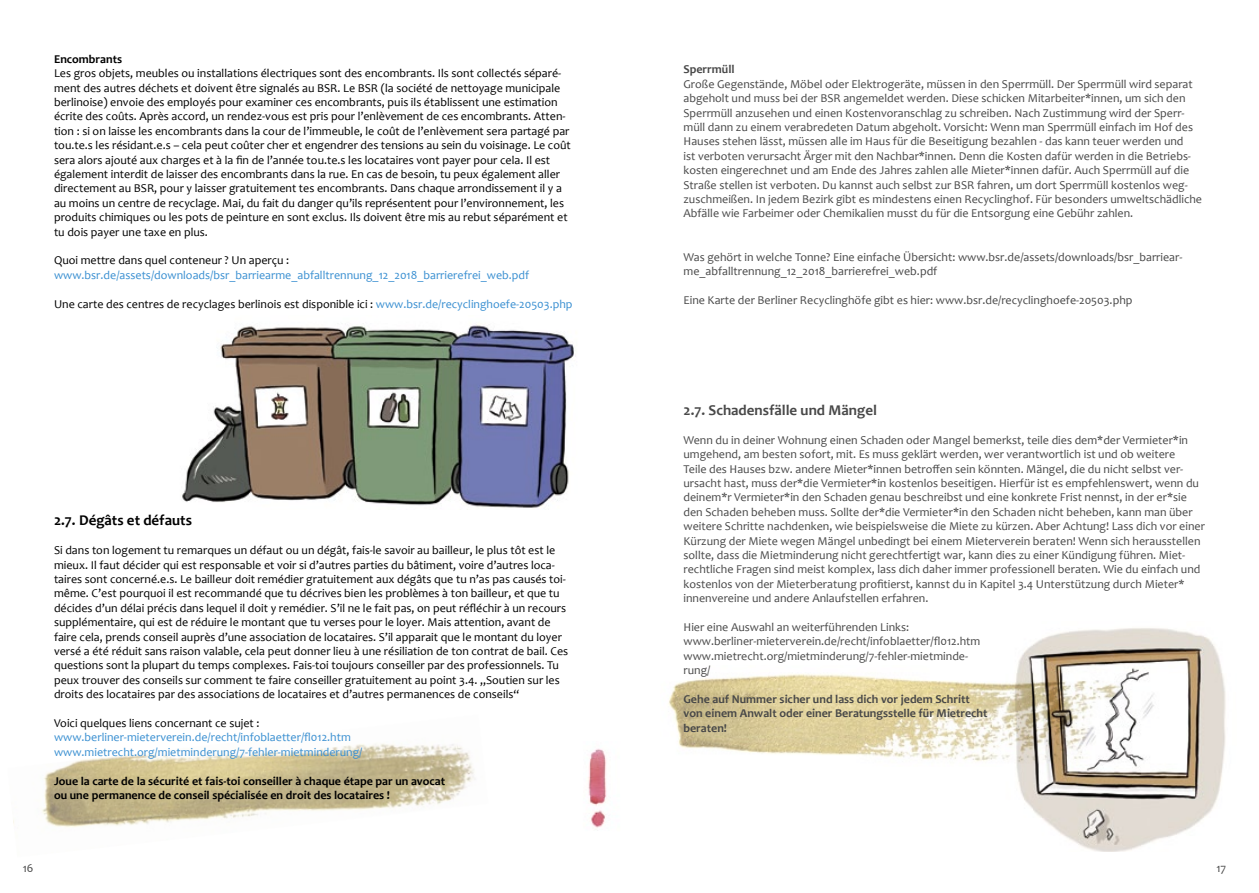
<style>
.page{position:relative;width:1259px;height:893px;background:#fff}
.page>*{position:absolute;margin:0;border:0;box-sizing:border-box;transform-origin:0 0}
.t1{font:700 15px "Candara";color:#484848}
.t2{font:700 15px "Candara";color:#000}
.t3{font:12px/14.4px "Candara";color:#484848}
.t4{font:12px/14.4px "Candara";color:#000}
.t5{font:12px/14.4px "Candara";color:#398fd1}
.t6{font:700 12px/14.4px "Candara";color:#000}
.t7{font:700 12px/14.4px "Candara";color:#484848}
.s1{color:#398fd1}
</style>
<div class="page">
<img style="left:13px;top:743px;width:462px;height:84px">
<img style="left:668px;top:674px;width:320px;height:88px">
<img style="left:182px;top:325px;width:394px;height:183px">
<img style="left:988px;top:628px;width:238px;height:223px">
<img style="left:588px;top:748px;width:19px;height:80px">
<p class="t6" style="left:54px;top:52px;width:70px">Encombrants</p>
<p class="t4" style="left:54px;top:66px;width:518px">Les gros objets, meubles ou installations électriques sont des encombrants. Ils sont collectés séparé&shy;ment des autres déchets et doivent être signalés au BSR. Le BSR (la société de nettoyage municipale berlinoise) envoie des employés pour examiner ces encombrants, puis ils établissent une estimation écrite des coûts. Après accord, un rendez-vous est pris pour l’enlèvement de ces encombrants. Atten&shy;tion : si on laisse les encombrants dans la cour de l’immeuble, le coût de l’enlèvement sera partagé par tou.te.s les résidant.e.s – cela peut coûter cher et engendrer des tensions au sein du voisinage. Le coût sera alors ajouté aux charges et à la fin de l’année tou.te.s les locataires vont payer pour cela. Il est également interdit de laisser des encombrants dans la rue. En cas de besoin, tu peux également aller directement au BSR, pour y laisser gratuitement tes encombrants. Dans chaque arrondissement il y a au moins un centre de recyclage. Mai, du fait du danger qu’ils représentent pour l’environnement, les produits chimiques ou les pots de peinture en sont exclus. Ils doivent être mis au rebut séparément et tu dois payer une taxe en plus.</p>
<p class="t4" style="left:54px;top:253px;width:237px">Quoi mettre dans quel conteneur ? Un aperçu :</p>
<p class="t5" style="left:54px;top:268px;width:477px">www.bsr.de/assets/downloads/bsr_barriearme_abfalltrennung_12_2018_barrierefrei_web.pdf</p>
<p class="t4" style="left:54px;top:296px;width:520px">Une carte des centres de recyclages berlinois est disponible ici : <span class="s1">www.bsr.de/recyclinghoefe-20503.php</span></p>
<p class="t2" style="left:54px;top:511px;width:139px">2.7. Dégâts et défauts</p>
<p class="t4" style="left:54px;top:543px;width:516px">Si dans ton logement tu remarques un défaut ou un dégât, fais-le savoir au bailleur, le plus tôt est le mieux. Il faut décider qui est responsable et voir si d’autres parties du bâtiment, voire d’autres loca&shy;taires sont concerné.e.s. Le bailleur doit remédier gratuitement aux dégâts que tu n’as pas causés toi&shy;même. C’est pourquoi il est recommandé que tu décrives bien les problèmes à ton bailleur, et que tu décides d’un délai précis dans lequel il doit y remédier. S’il ne le fait pas, on peut réfléchir à un recours supplémentaire, qui est de réduire le montant que tu verses pour le loyer. Mais attention, avant de faire cela, prends conseil auprès d’une association de locataires. S’il apparait que le montant du loyer versé a été réduit sans raison valable, cela peut donner lieu à une résiliation de ton contrat de bail. Ces questions sont la plupart du temps complexes. Fais-toi toujours conseiller par des professionnels. Tu peux trouver des conseils sur comment te faire conseiller gratuitement au point 3.4. „Soutien sur les droits des locataires par des associations de locataires et d’autres permanences de conseils“</p>
<p class="t4" style="left:54px;top:716px;width:207px">Voici quelques liens concernant ce sujet :</p>
<p class="t5" style="left:54px;top:730px;width:310px">www.berliner-mieterverein.de/recht/infoblaetter/fl012.htm www.mietrecht.org/mietminderung/7-fehler-mietminderung/</p>
<p class="t6" style="left:54px;top:773px;width:393px">Joue la carte de la sécurité et fais-toi conseiller à chaque étape par un avocat ou une permanence de conseil spécialisée en droit des locataires !</p>
<p class="t7" style="left:683px;top:62px;width:53px">Sperrmüll</p>
<p class="t3" style="left:683px;top:77px;width:520px">Große Gegenstände, Möbel oder Elektrogeräte, müssen in den Sperrmüll. Der Sperrmüll wird separat abgeholt und muss bei der BSR angemeldet werden. Diese schicken Mitarbeiter*innen, um sich den Sperrmüll anzusehen und einen Kostenvoranschlag zu schreiben. Nach Zustimmung wird der Sperr&shy;müll dann zu einem verabredeten Datum abgeholt. Vorsicht: Wenn man Sperrmüll einfach im Hof des Hauses stehen lässt, müssen alle im Haus für die Beseitigung bezahlen - das kann teuer werden und<br>ist verboten verursacht Ärger mit den Nachbar*innen. Denn die Kosten dafür werden in die Betriebs&shy;kosten eingerechnet und am Ende des Jahres zahlen alle Mieter*innen dafür. Auch Sperrmüll auf die Straße stellen ist verboten. Du kannst auch selbst zur BSR fahren, um dort Sperrmüll kostenlos weg&shy;zuschmeißen. In jedem Bezirk gibt es mindestens einen Recyclinghof. Für besonders umweltschädliche Abfälle wie Farbeimer oder Chemikalien musst du für die Entsorgung eine Gebühr zahlen.</p>
<p class="t3" style="left:683px;top:249px;width:500px">Was gehört in welche Tonne? Eine einfache Übersicht: www.bsr.de/assets/downloads/bsr_barriear&shy;me_abfalltrennung_12_2018_barrierefrei_web.pdf</p>
<p class="t3" style="left:683px;top:293px;width:450px">Eine Karte der Berliner Recyclinghöfe gibt es hier: www.bsr.de/recyclinghoefe-20503.php</p>
<p class="t1" style="left:683px;top:401px;width:195px">2.7. Schadensfälle und Mängel</p>
<p class="t3" style="left:683px;top:433px;width:523px">Wenn du in deiner Wohnung einen Schaden oder Mangel bemerkst, teile dies dem*der Vermieter*in umgehend, am besten sofort, mit. Es muss geklärt werden, wer verantwortlich ist und ob weitere<br>Teile des Hauses bzw. andere Mieter*innen betroffen sein könnten. Mängel, die du nicht selbst ver&shy;ursacht hast, muss der*die Vermieter*in kostenlos beseitigen. Hierfür ist es empfehlenswert, wenn du deinem*r Vermieter*in den Schaden genau beschreibst und eine konkrete Frist nennst, in der er*sie den Schaden beheben muss. Sollte der*die Vermieter*in den Schaden nicht beheben, kann man über weitere Schritte nachdenken, wie beispielsweise die Miete zu kürzen. Aber Achtung! Lass dich vor einer Kürzung der Miete wegen Mängel unbedingt bei einem Mieterverein beraten! Wenn sich herausstellen sollte, dass die Mietminderung nicht gerechtfertigt war, kann dies zu einer Kündigung führen. Miet&shy;rechtliche Fragen sind meist komplex, lass dich daher immer professionell beraten. Wie du einfach und kostenlos von der Mieterberatung profitierst, kannst du in Kapitel 3.4 Unterstützung durch Mieter* innenvereine und andere Anlaufstellen erfahren.</p>
<p class="t3" style="left:683px;top:620px;width:298px">Hier eine Auswahl an weiterführenden Links: www.berliner-mieterverein.de/recht/infoblaetter/fl012.htm www.mietrecht.org/mietminderung/7-fehler-mietminde&shy;rung/</p>
<p class="t7" style="left:683px;top:692px;width:305px">Gehe auf Nummer sicher und lass dich vor jedem Schritt von einem Anwalt oder einer Beratungsstelle für Mietrecht beraten!</p>
<p class="t3" style="left:23px;top:861px;width:12px">16</p>
<p class="t3" style="left:1216px;top:861px;width:11px">17</p>
</div>
